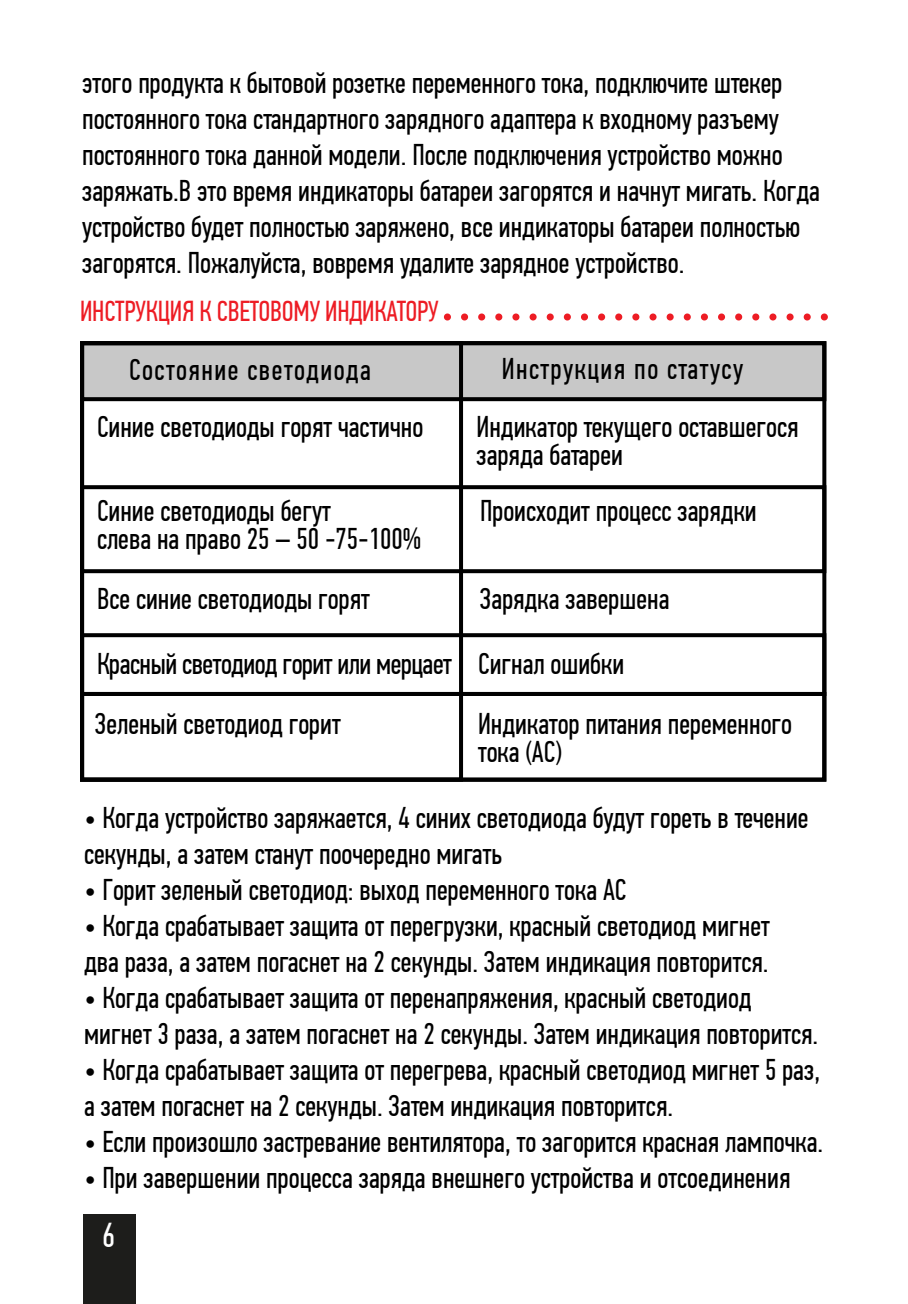
<style>
.page{position:relative;width:908px;height:1304px;background:#fff}
.page>*{position:absolute;margin:0;border:0;box-sizing:border-box;transform-origin:0 0}
.t1{font:34.4px "PF Din Text Comp Pro";color:#fff}
.t2{font:30px/36px "PF Din Text Comp Pro";color:#000}
.t3{font:30px "PF Din Text Comp Pro";letter-spacing:.05em;color:#000}
.t4{font:28.8px "PF Din Text Comp Pro";letter-spacing:-.01em;color:#ed1c24}
</style>
<div class="page">
<div style="left:80px;top:341px;width:746px;height:60px;background:#c8c8c8;border:4px solid #000"></div>
<div style="left:83px;top:1214px;width:52px;height:90px;background:#1d1d1b"></div>
<svg style="left:444px;top:313px;width:7px;height:7px"></svg>
<svg style="left:461px;top:313px;width:7px;height:7px"></svg>
<svg style="left:478px;top:313px;width:7px;height:7px"></svg>
<svg style="left:495px;top:313px;width:7px;height:7px"></svg>
<svg style="left:512px;top:313px;width:7px;height:7px"></svg>
<svg style="left:529px;top:313px;width:7px;height:7px"></svg>
<svg style="left:546px;top:313px;width:7px;height:7px"></svg>
<svg style="left:563px;top:313px;width:7px;height:7px"></svg>
<svg style="left:581px;top:313px;width:6px;height:7px"></svg>
<svg style="left:598px;top:313px;width:7px;height:7px"></svg>
<svg style="left:615px;top:313px;width:7px;height:7px"></svg>
<svg style="left:632px;top:313px;width:7px;height:7px"></svg>
<svg style="left:649px;top:313px;width:7px;height:7px"></svg>
<svg style="left:666px;top:313px;width:7px;height:7px"></svg>
<svg style="left:683px;top:313px;width:7px;height:7px"></svg>
<svg style="left:700px;top:313px;width:7px;height:7px"></svg>
<svg style="left:718px;top:313px;width:6px;height:7px"></svg>
<svg style="left:735px;top:313px;width:6px;height:7px"></svg>
<svg style="left:752px;top:313px;width:7px;height:7px"></svg>
<svg style="left:769px;top:313px;width:7px;height:7px"></svg>
<svg style="left:786px;top:313px;width:7px;height:7px"></svg>
<svg style="left:803px;top:313px;width:7px;height:7px"></svg>
<svg style="left:820px;top:313px;width:7px;height:7px"></svg>
<div style="left:80px;top:341px;width:383px;height:441px;border:4px solid #000"></div>
<div style="left:80px;top:485px;width:746px;height:88px;border:4px solid #000"></div>
<div style="left:80px;top:692px;width:746px;height:90px;border:4px solid #000"></div>
<div style="left:80px;top:633px;width:746px;height:63px;border:4px solid #000"></div>
<p class="t2" style="left:82px;top:65px;width:739px">этого продукта к бытовой розетке переменного тока, подключите штекер постоянного тока стандартного зарядного адаптера к входному разъему постоянного тока данной модели. После подключения устройство можно заряжать.В это время индикаторы батареи загорятся и начнут мигать. Когда устройство будет полностью заряжено, все индикаторы батареи полностью загорятся. Пожалуйста, вовремя удалите зарядное устройство.</p>
<p class="t4" style="left:80px;top:294px;width:360px">ИНСТРУКЦИЯ К СВЕТОВОМУ ИНДИКАТОРУ</p>
<p class="t2" style="left:97px;top:341px;width:327px;line-height:57.6px;text-indent:32px">Состояние светодиода<br>Синие светодиоды горят частично</p>
<p class="t3" style="left:501px;top:352px;width:243px">Инструкция по статусу</p>
<p class="t2" style="left:476px;top:413px;width:323px;line-height:28px">Индикатор текущего оставшегося заряда батареи</p>
<p class="t2" style="left:97px;top:497px;width:325px;line-height:28px">Синие светодиоды бегут<br>слева на право 25 – 50 -75-100%</p>
<p class="t2" style="left:97px;top:567px;width:356px;line-height:64.8px">Все синие светодиоды горят<br>Красный светодиод горит или мерцает</p>
<p class="t2" style="left:480px;top:581px;width:191px">Зарядка завершена</p>
<p class="t2" style="left:95px;top:706px;width:247px">Зеленый светодиод горит</p>
<p class="t2" style="left:478px;top:710px;width:315px;line-height:28px">Индикатор питания переменного тока (АС)</p>
<p class="t2" style="left:480px;top:493px;width:278px">Происходит процесс зарядки</p>
<p class="t2" style="left:478px;top:646px;width:147px">Сигнал ошибки</p>
<p class="t2" style="left:84px;top:800px;width:725px">• Когда устройство заряжается, 4 синих светодиода будут гореть в течение секунды, а затем станут поочередно мигать</p>
<p class="t2" style="left:84px;top:872px;width:543px">• Горит зеленый светодиод: выход переменного тока АС</p>
<p class="t2" style="left:84px;top:908px;width:686px">• Когда срабатывает защита от перегрузки, красный светодиод мигнет два раза, а затем погаснет на 2 секунды. Затем индикация повторится.</p>
<p class="t2" style="left:84px;top:980px;width:735px">• Когда срабатывает защита от перенапряжения, красный светодиод мигнет 3 раза, а затем погаснет на 2 секунды. Затем индикация повторится.</p>
<p class="t2" style="left:84px;top:1052px;width:737px">• Когда срабатывает защита от перегрева, красный светодиод мигнет 5 раз, а затем погаснет на 2 секунды. Затем индикация повторится.</p>
<p class="t2" style="left:84px;top:1124px;width:740px">• Если произошло застревание вентилятора, то загорится красная лампочка.</p>
<p class="t2" style="left:84px;top:1160px;width:707px">• При завершении процесса заряда внешнего устройства и отсоединения</p>
<p class="t1" style="left:102px;top:1216px;width:15px">6</p>
</div>
